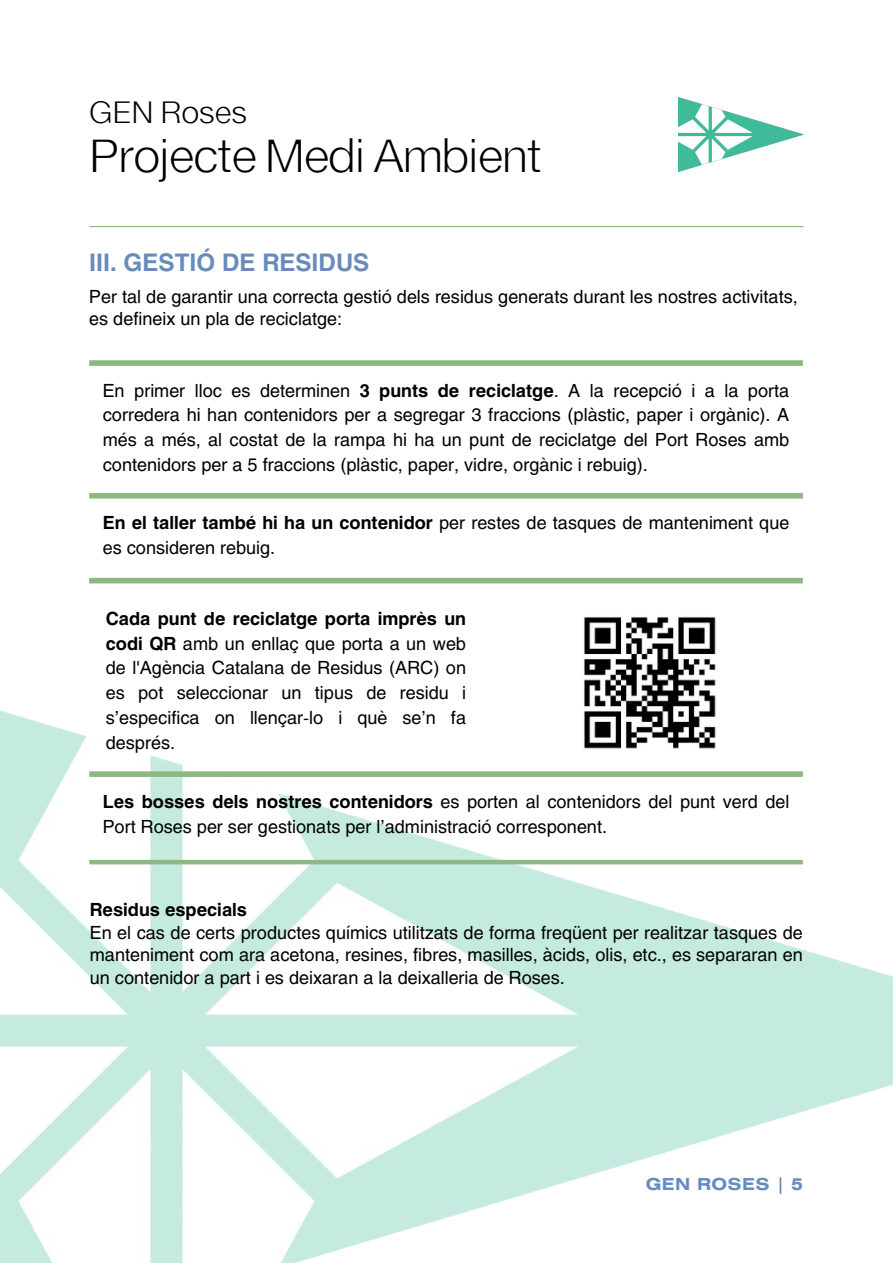
<style>
.page{position:relative;width:893px;height:1264px;background:#fff}
.page>*{position:absolute;margin:0;border:0;box-sizing:border-box;transform-origin:0 0}
.t1{font:300 45px "EFT New Letter";color:#000001}
.t2{font:300 30px "EFT New Letter";letter-spacing:.02em;color:#000001}
.t3{font:700 24px "Helios";color:#688bbd}
.t4{font:18px/24.8px "Helios";color:#000001}
.t5{font:18px/24.8px "Helios";color:#000;text-align:justify}
.t6{font:700 18px "Helios";color:#000001}
.t7{font:700 16.5px "Helios Ext";letter-spacing:.02em;color:#688bbd}
.s1{font-weight:700}
</style>
<div class="page">
<img style="left:0;top:710px;width:892px;height:552px">
<div style="left:89px;top:859px;width:713px;height:5px;background:#8db881"></div>
<div style="left:89px;top:360px;width:713px;height:6px;background:#8db881"></div>
<div style="left:89px;top:493px;width:713px;height:5px;background:#8db881"></div>
<div style="left:89px;top:578px;width:713px;height:5px;background:#8db881"></div>
<div style="left:89px;top:771px;width:713px;height:6px;background:#8db881"></div>
<hr style="left:89px;top:226px;width:714px;height:1px;background:#8db881">
<img style="left:563px;top:617px;width:173px;height:152px">
<div style="left:632px;top:1171px;width:184px;height:29px;background:#fff"></div>
<img style="left:678px;top:97px;width:125px;height:75px">
<h2 class="t2" style="left:89px;top:94px;width:159px">GEN Roses</h2>
<h1 class="t1" style="left:89px;top:129px;width:453px">Projecte Medi Ambient</h1>
<h3 class="t3" style="left:89px;top:247px;width:281px">III. GESTIÓ DE RESIDUS</h3>
<p class="t4" style="left:89px;top:284px;width:710px;line-height:22.5px">Per tal de garantir una correcta gestió dels residus generats durant les nostres activitats, es defineix un pla de reciclatge:</p>
<p class="t4" style="left:103px;top:377px;width:688px;text-align:justify">En primer lloc es determinen <span class="s1">3 punts de reciclatge</span>. A la recepció i a la porta corredera hi han contenidors per a segregar 3 fraccions (plàstic, paper i orgànic). A més a més, al costat de la rampa hi ha un punt de reciclatge del Port Roses amb contenidors per a 5 fraccions (plàstic, paper, vidre, orgànic i rebuig).</p>
<p class="t4" style="left:103px;top:510px;width:688px"><span class="s1">En el taller també hi ha un contenidor</span> per restes de tasques de manteniment que es consideren rebuig.</p>
<p class="t5" style="left:106px;top:605px;width:362px"><span class="s1">Cada punt de reciclatge porta imprès un codi QR</span> amb un enllaç que porta a un web de l'Agència Catalana de Residus (ARC) on es pot seleccionar un tipus de residu i s’especifica on llençar-lo i què se’n fa després.</p>
<p class="t4" style="left:103px;top:788px;width:688px"><span class="s1">Les bosses dels nostres contenidors</span> es porten al contenidors del punt verd del<br>Port Roses per ser gestionats per l’administració corresponent.</p>
<p class="t6" style="left:90px;top:898px;width:159px">Residus especials</p>
<p class="t4" style="left:90px;top:920px;width:714px;line-height:22.5px;text-align:justify">En el cas de certs productes químics utilitzats de forma freqüent per realitzar tasques de manteniment com ara acetona, resines, fibres, masilles, àcids, olis, etc., es separaran en un contenidor a part i es deixaran a la deixalleria de Roses.</p>
<p class="t7" style="left:645px;top:1178px;width:159px">GEN ROSES | 5</p>
</div>
